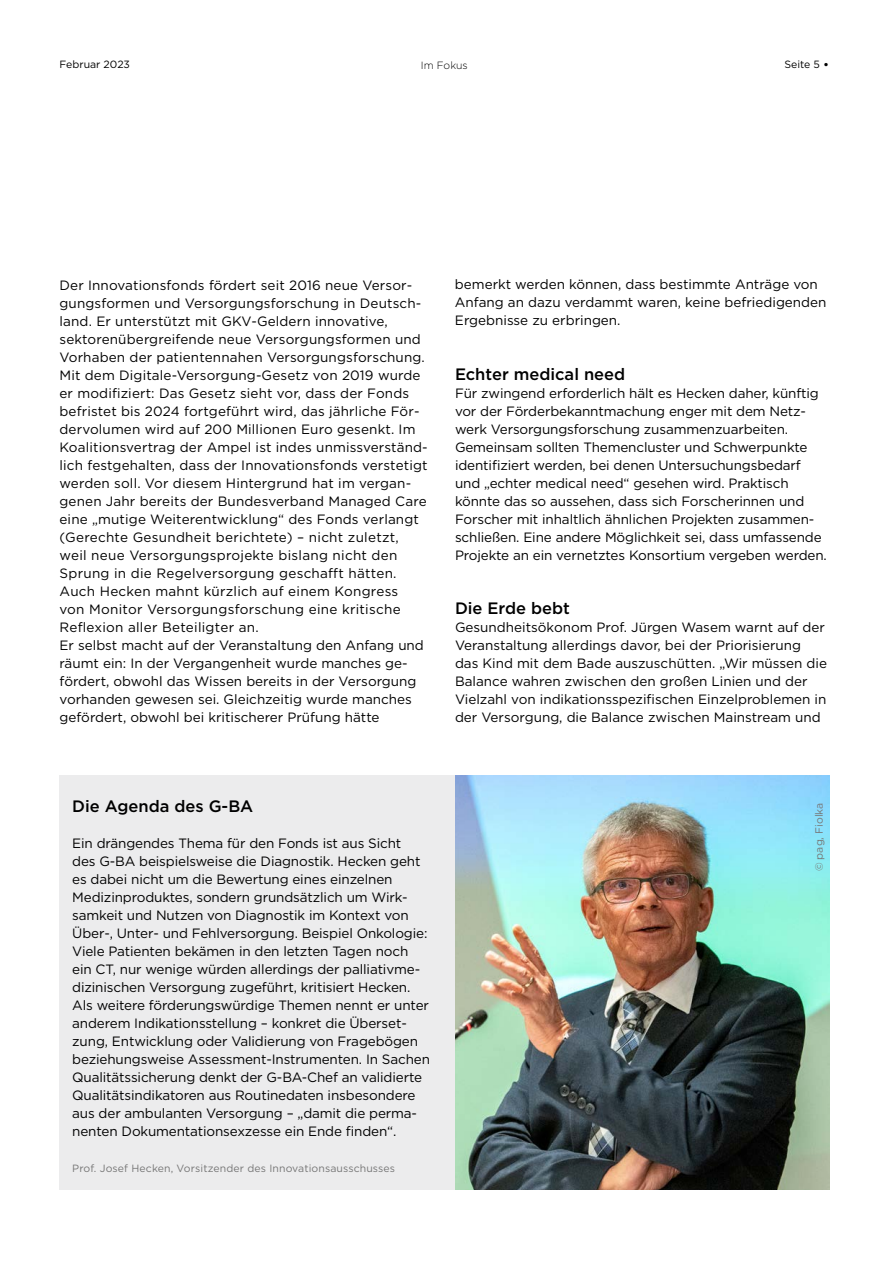
<style>
.page{position:relative;width:893px;height:1263px;background:#fff}
.page>*{position:absolute;margin:0;border:0;box-sizing:border-box;transform-origin:0 0}
.t1{font:500 16.5px "Gotham";color:#000}
.t2{font:13.5px/18px "Gotham";letter-spacing:-.01em;color:#000}
.t3{font:13.5px/18px "Gotham";letter-spacing:.01em;color:#000}
.t4{font:10.5px "Gotham";letter-spacing:.01em;color:#767676}
.t5{font:10.5px "Gotham";color:#000}
.t6{font:300 10.5px "Gotham";color:#000}
.s1{font-size:12.6px}
</style>
<div class="page">
<div style="left:60px;top:776px;width:395px;height:414px;background:#ececed"></div>
<img style="left:455px;top:776px;width:374px;height:414px">
<p class="t5" style="left:60px;top:58px;width:72px">Februar 2023</p>
<p class="t6" style="left:421px;top:58px;width:48px">Im Fokus</p>
<p class="t5" style="left:784px;top:58px;width:46px">Seite 5 <span class="s1">•</span></p>
<p class="t3" style="left:60px;top:275px;width:370px">Der Innovationsfonds fördert seit 2016 neue Versor&shy;gungsformen und Versorgungsforschung in Deutsch&shy;land. Er unterstützt mit GKV-Geldern innovative, sektorenübergreifende neue Versorgungsformen und Vorhaben der patientennahen Versorgungsforschung.<br>Mit dem Digitale-Versorgung-Gesetz von 2019 wurde er modifiziert: Das Gesetz sieht vor, dass der Fonds befristet bis 2024 fortgeführt wird, das jährliche För&shy;dervolumen wird auf 200 Millionen Euro gesenkt. Im Koalitionsvertrag der Ampel ist indes unmissverständ&shy;lich festgehalten, dass der Innovationsfonds verstetigt werden soll. Vor diesem Hintergrund hat im vergan&shy;genen Jahr bereits der Bundesverband Managed Care eine „mutige Weiterentwicklung“ des Fonds verlangt (Gerechte Gesundheit berichtete) – nicht zuletzt, weil neue Versorgungsprojekte bislang nicht den Sprung in die Regelversorgung geschafft hätten.<br>Auch Hecken mahnt kürzlich auf einem Kongress<br>von Monitor Versorgungsforschung eine kritische Reflexion aller Beteiligter an.<br>Er selbst macht auf der Veranstaltung den Anfang und räumt ein: In der Vergangenheit wurde manches ge&shy;fördert, obwohl das Wissen bereits in der Versorgung vorhanden gewesen sei. Gleichzeitig wurde manches gefördert, obwohl bei kritischerer Prüfung hätte</p>
<p class="t2" style="left:455px;top:275px;width:373px">bemerkt werden können, dass bestimmte Anträge von<br>Anfang an dazu verdammt waren, keine befriedigenden<br>Ergebnisse zu erbringen.</p>
<p class="t1" style="left:455px;top:363px;width:172px">Echter medical need</p>
<p class="t2" style="left:455px;top:383px;width:373px">Für zwingend erforderlich hält es Hecken daher, künftig vor der Förderbekanntmachung enger mit dem Netz&shy;werk Versorgungsforschung zusammenzuarbeiten.<br>Gemeinsam sollten Themencluster und Schwerpunkte identifiziert werden, bei denen Untersuchungsbedarf und „echter medical need“ gesehen wird. Praktisch könnte das so aussehen, dass sich Forscherinnen und Forscher mit inhaltlich ähnlichen Projekten zusammen&shy;schließen. Eine andere Möglichkeit sei, dass umfassende Projekte an ein vernetztes Konsortium vergeben werden.</p>
<p class="t1" style="left:455px;top:597px;width:117px">Die Erde bebt</p>
<p class="t2" style="left:455px;top:617px;width:374px">Gesundheitsökonom Prof. Jürgen Wasem warnt auf der Veranstaltung allerdings davor, bei der Priorisierung das Kind mit dem Bade auszuschütten. „Wir müssen die Balance wahren zwischen den großen Linien und der Vielzahl von indikationsspezifischen Einzelproblemen in der Versorgung, die Balance zwischen Mainstream und</p>
<p class="t1" style="left:72px;top:795px;width:182px">Die Agenda des G-BA</p>
<p class="t2" style="left:72px;top:833px;width:359px">Ein drängendes Thema für den Fonds ist aus Sicht<br>des G-BA beispielsweise die Diagnostik. Hecken geht es dabei nicht um die Bewertung eines einzelnen Medizinproduktes, sondern grundsätzlich um Wirk&shy;samkeit und Nutzen von Diagnostik im Kontext von Über-, Unter- und Fehlversorgung. Beispiel Onkologie:<br>Viele Patienten bekämen in den letzten Tagen noch ein CT, nur wenige würden allerdings der palliativme&shy;dizinischen Versorgung zugeführt, kritisiert Hecken.<br>Als weitere förderungswürdige Themen nennt er unter anderem Indikationsstellung – konkret die Überset&shy;zung, Entwicklung oder Validierung von Fragebögen beziehungsweise Assessment-Instrumenten. In Sachen Qualitätssicherung denkt der G-BA-Chef an validierte Qualitätsindikatoren aus Routinedaten insbesondere aus der ambulanten Versorgung – „damit die perma&shy;nenten Dokumentationsexzesse ein Ende finden“.</p>
<p class="t4" style="left:72px;top:1161px;width:324px">Prof. Josef Hecken, Vorsitzender des Innovationsausschusses</p>
<p class="t4" style="left:812px;top:871px;width:70px;rotate:-90deg">© pag, Fiolka</p>
</div>
